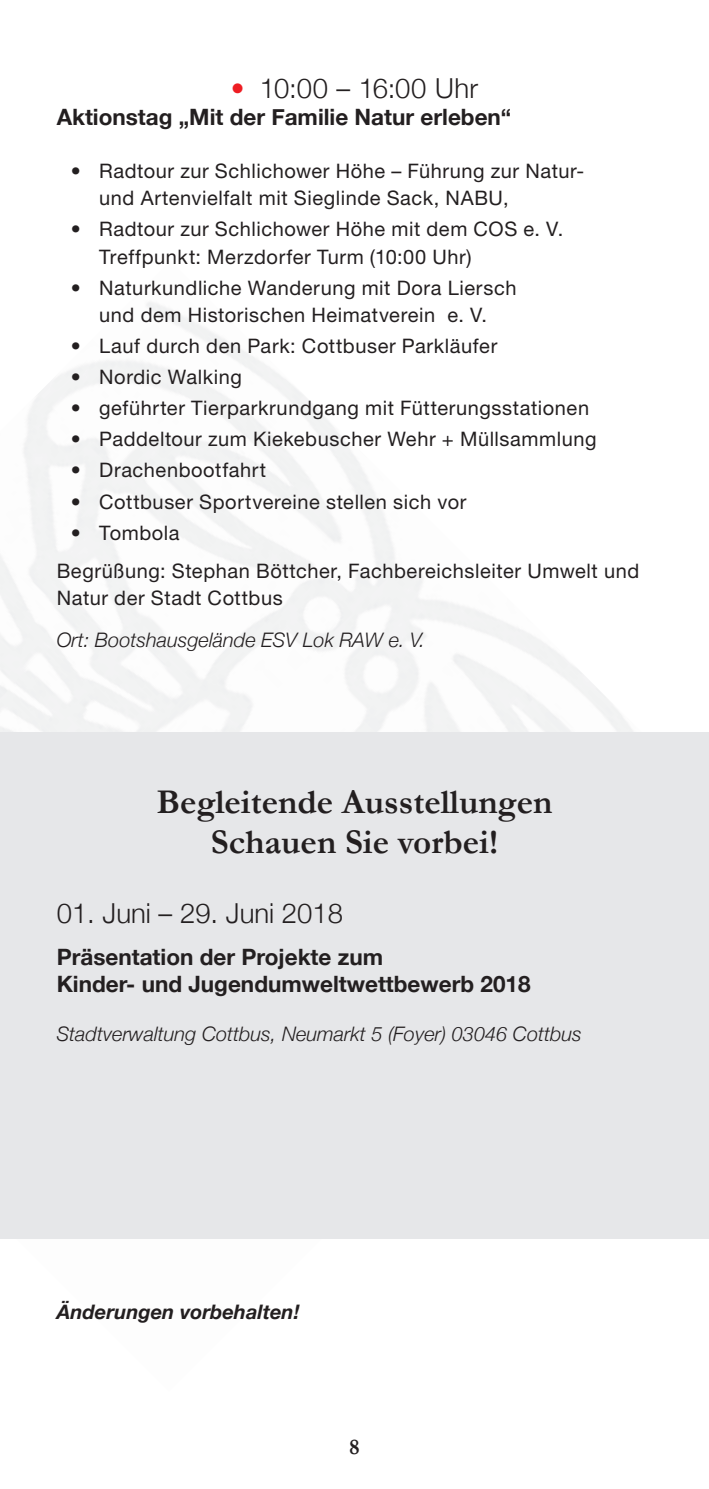
<style>
.page{position:relative;width:709px;height:1489px;background:#fff}
.page>*{position:absolute;margin:0;border:0;box-sizing:border-box;transform-origin:0 0}
.t1{font:700 35px/40px "Garamond";color:#231f20;text-align:center}
.t2{font:300 27.5px "He N";color:#231f20}
.t3{font:700 22.5px/27.5px "He N";color:#231f20}
.t4{font:700 22.5px "Garamond";color:#231f20}
.t5{font:20px/27.5px "He N";letter-spacing:.03em;color:#231f20}
.t6{font:italic 300 20px "He N";color:#231f20}
.t7{font:italic 700 20px "He N";color:#231f20}
.s1{color:#ee1d23}
</style>
<div class="page">
<div style="left:0;top:732px;width:709px;height:506px;background:#e6e7e9"></div>
<h2 class="t2" style="left:231px;top:71px;width:249px"><span class="s1">•</span> 10:00 – 16:00 Uhr</h2>
<p class="t3" style="left:57px;top:103px;width:456px">Aktionstag „Mit der Familie Natur erleben“</p>
<p class="t5" style="left:99px;top:156px;width:486px;text-indent:-28px">• Radtour zur Schlichower Höhe – Führung zur Natur&shy;und Artenvielfalt mit Sieglinde Sack, NABU,</p>
<p class="t5" style="left:99px;top:215px;width:465px;text-indent:-28px">• Radtour zur Schlichower Höhe mit dem COS e. V.<br>Treffpunkt: Merzdorfer Turm (10:00 Uhr)</p>
<p class="t5" style="left:71px;top:273px;width:447px;text-align:center">• Naturkundliche Wanderung mit Dora Liersch und dem Historischen Heimatverein e. V.</p>
<p class="t5" style="left:71px;top:332px;width:428px">• Lauf durch den Park: Cottbuser Parkläufer</p>
<p class="t5" style="left:71px;top:363px;width:172px">• Nordic Walking</p>
<p class="t5" style="left:71px;top:394px;width:520px">• geführter Tierparkrundgang mit Fütterungsstationen</p>
<p class="t5" style="left:71px;top:425px;width:527px">• Paddeltour zum Kiekebuscher Wehr + Müllsammlung</p>
<p class="t5" style="left:71px;top:456px;width:197px">• Drachenbootfahrt</p>
<p class="t5" style="left:71px;top:487px;width:397px">• Cottbuser Sportvereine stellen sich vor</p>
<p class="t5" style="left:57px;top:513px;width:584px;line-height:38px;text-indent:14px">• Tombola<br>Begrüßung: Stephan Böttcher, Fachbereichsleiter Umwelt und</p>
<p class="t5" style="left:57px;top:584px;width:227px">Natur der Stadt Cottbus</p>
<p class="t6" style="left:57px;top:628px;width:370px">Ort: Bootshausgelände ESV Lok RAW e. V.</p>
<h1 class="t1" style="left:157px;top:782px;width:397px">Begleitende Ausstellungen<br>Schauen Sie vorbei!</h1>
<h2 class="t2" style="left:57px;top:896px;width:288px">01. Juni – 29. Juni 2018</h2>
<p class="t3" style="left:57px;top:942px;width:475px">Präsentation der Projekte zum<br>Kinder- und Jugendumweltwettbewerb 2018</p>
<p class="t6" style="left:57px;top:1021px;width:526px">Stadtverwaltung Cottbus, Neumarkt 5 (Foyer) 03046 Cottbus</p>
<p class="t7" style="left:57px;top:1298px;width:244px">Änderungen vorbehalten!</p>
<p class="t4" style="left:349px;top:1431px;width:12px">8</p>
</div>
